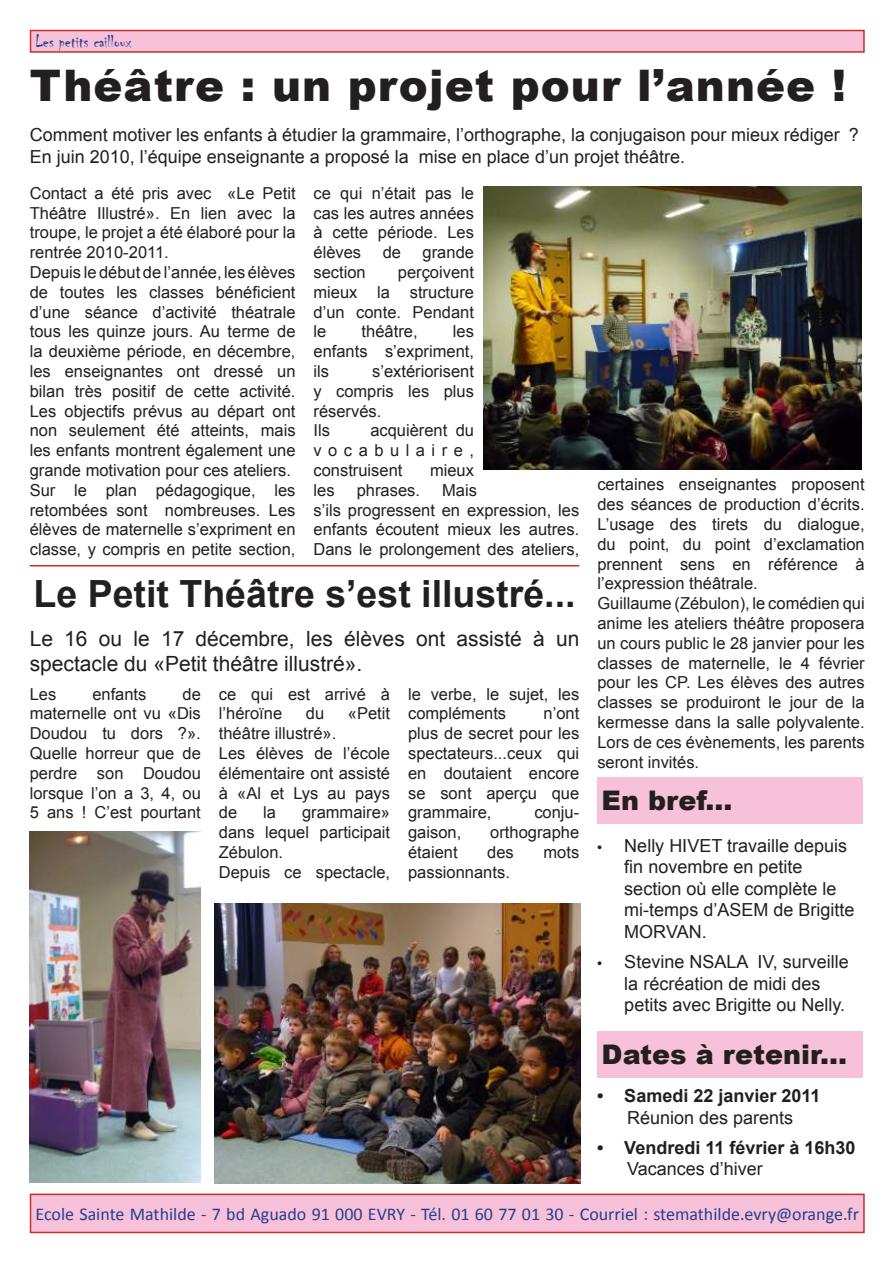
<style>
.page{position:relative;width:893px;height:1263px;background:#fff}
.page>*{position:absolute;margin:0;border:0;box-sizing:border-box;transform-origin:0 0}
.t1{font:900 43.5px "Arial";letter-spacing:.025em;color:#231f20}
.t2{font:700 37.5px "Arial";color:#231f20}
.t3{font:900 27px "Arial";color:#231f20}
.t4{font:21px/25.2px "Arial";color:#231f20}
.t5{font:18px/21.6px "Arial";color:#231f20}
.t6{font:18px "Calibri";color:#253f8e}
.t7{font:700 18px "Arial";color:#231f20}
.t8{font:18px "Chiller";color:#253f8e}
.t9{font:16.5px/19.8px "Arial";color:#231f20}
.s1{font-family:"Myriad Pro"}
</style>
<div class="page">
<div style="left:31px;top:1194px;width:833px;height:38px;background:#f7c1d9"></div>
<div style="left:30px;top:1193px;width:835px;height:40px;border:2px solid #d12c26"></div>
<div style="left:31px;top:31px;width:833px;height:21px;background:#f7c1d9"></div>
<div style="left:30px;top:30px;width:835px;height:23px;border:2px solid #d12c26"></div>
<img style="left:484px;top:187px;width:377px;height:283px">
<img style="left:215px;top:903px;width:365px;height:280px">
<img style="left:30px;top:831px;width:171px;height:351px">
<div style="left:597px;top:1031px;width:266px;height:46px;background:#f7c1d9"></div>
<div style="left:597px;top:777px;width:266px;height:46px;background:#f7c1d9"></div>
<hr style="left:30px;top:565px;width:549px;height:1px;background:#d12c26">
<p class="t8" style="left:36px;top:31px;width:97px">Les petits cailloux</p>
<h1 class="t1" style="left:30px;top:54px;width:818px">Théâtre : un projet pour l’année !</h1>
<p class="t5" style="left:30px;top:124px;width:831px">Comment motiver les enfants à étudier la grammaire, l’orthographe, la conjugaison pour mieux rédiger ?<br>En juin 2010, l’équipe enseignante a proposé la mise en place d’un projet théâtre.</p>
<p class="t9" style="left:30px;top:183px;width:267px">Contact a été pris avec «Le Petit Théâtre Illustré». En lien avec la troupe, le projet a été élaboré pour la rentrée 2010-2011.<br>Depuis le début de l’année, les élèves de toutes les classes bénéficient d’une séance d’activité théatrale tous les quinze jours. Au terme de la deuxième période, en décembre, les enseignantes ont dressé un bilan très positif de cette activité.<br>Les objectifs prévus au départ ont non seulement été atteints, mais les enfants montrent également une grande motivation pour ces ateliers.<br>Sur le plan pédagogique, les retombées sont nombreuses. Les élèves de maternelle s’expriment en classe, y compris en petite section,</p>
<p class="t9" style="left:313px;top:183px;width:162px;text-align:justify">ce qui n’était pas le cas les autres années à cette période. Les élèves</p>
<p class="t9" style="left:383px;top:243px;width:20px">de</p>
<p class="t9" style="left:423px;top:243px;width:53px">grande</p>
<p class="t9" style="left:313px;top:262px;width:54px">section</p>
<p class="t9" style="left:313px;top:262px;width:162px;text-align:justify;text-indent:84px">perçoivent mieux la structure d’un conte. Pendant le</p>
<p class="t9" style="left:362px;top:322px;width:57px">théâtre,</p>
<p class="t9" style="left:313px;top:322px;width:162px;text-align:justify;text-indent:139px">les enfants s’expriment, ils</p>
<p class="t9" style="left:313px;top:361px;width:162px;text-indent:59px">s’extériorisent y compris les plus réservés.<br>Ils</p>
<p class="t9" style="left:313px;top:421px;width:162px;text-align:justify;text-indent:57px">acquièrent du vocabulaire, construisent</p>
<p class="t9" style="left:430px;top:460px;width:46px">mieux</p>
<p class="t9" style="left:313px;top:480px;width:267px;text-indent:129px">Mais<br>s’ils progressent en expression, les enfants écoutent mieux les autres.<br>Dans le prolongement des ateliers,</p>
<p class="t9" style="left:313px;top:480px;width:23px">les</p>
<p class="t9" style="left:357px;top:480px;width:65px">phrases.</p>
<h2 class="t2" style="left:34px;top:569px;width:543px">Le Petit Théâtre s’est illustré...</h2>
<p class="t4" style="left:30px;top:626px;width:551px">Le 16 ou le 17 décembre, les élèves ont assisté à un spectacle du «Petit théâtre illustré».</p>
<p class="t9" style="left:30px;top:684px;width:28px">Les</p>
<p class="t9" style="left:92px;top:684px;width:56px">enfants</p>
<p class="t9" style="left:30px;top:684px;width:173px;text-align:justify;text-indent:153px">de maternelle ont vu «Dis Doudou tu dors ?».<br>Quelle horreur que de perdre son Doudou lorsque l’on a 3, 4, ou 5 ans ! C’est pourtant</p>
<p class="t9" style="left:219px;top:684px;width:173px">ce qui est arrivé à l’héroïne</p>
<p class="t9" style="left:306px;top:704px;width:20px">du</p>
<p class="t9" style="left:348px;top:704px;width:44px">«Petit</p>
<p class="t9" style="left:219px;top:723px;width:173px">théâtre illustré».<br>Les élèves de l’école élémentaire ont assisté à «Al et Lys au pays de</p>
<p class="t9" style="left:219px;top:803px;width:173px;text-indent:83px">grammaire» dans lequel participait<br>Zébulon.<br>Depuis ce spectacle,</p>
<p class="t9" style="left:263px;top:803px;width:14px">la</p>
<p class="t9" style="left:408px;top:684px;width:173px">le verbe, le sujet, les compléments</p>
<p class="t9" style="left:408px;top:704px;width:173px;text-align:justify;text-indent:135px">n’ont plus de secret pour les spectateurs...ceux qui en doutaient encore se sont aperçu que grammaire,</p>
<p class="t9" style="left:534px;top:803px;width:45px">conju-</p>
<p class="t9" style="left:408px;top:822px;width:55px">gaison,</p>
<p class="t9" style="left:490px;top:822px;width:90px">orthographe</p>
<p class="t9" style="left:408px;top:842px;width:51px">étaient</p>
<p class="t9" style="left:487px;top:842px;width:28px">des</p>
<p class="t9" style="left:544px;top:842px;width:37px">mots</p>
<p class="t9" style="left:408px;top:862px;width:103px">passionnants.</p>
<p class="t9" style="left:597px;top:475px;width:269px">certaines enseignantes proposent des séances de production d’écrits.<br>L’usage des tirets du dialogue, du point, du point d’exclamation prennent sens en référence à l’expression théâtrale.<br>Guillaume (Zébulon), le comédien qui anime les ateliers théâtre proposera un cours public le 28 janvier pour les classes de maternelle, le 4 février pour les CP. Les élèves des autres classes se produiront le jour de la kermesse dans la salle polyvalente.<br>Lors de ces évènements, les parents seront invités.</p>
<h3 class="t3" style="left:602px;top:781px;width:132px">En bref...</h3>
<p class="t5" style="left:624px;top:834px;width:232px;text-indent:-27px"><span class="s1">•</span> Nelly HIVET travaille depuis fin novembre en petite section où elle complète le mi-temps d’ASEM de Brigitte<br>MORVAN.</p>
<p class="t5" style="left:624px;top:951px;width:226px;text-indent:-27px"><span class="s1">•</span> Stevine NSALA IV, surveille la récréation de midi des petits avec Brigitte ou Nelly.</p>
<h3 class="t3" style="left:602px;top:1035px;width:247px">Dates à retenir...</h3>
<p class="t7" style="left:597px;top:1084px;width:225px">• Samedi 22 janvier 2011</p>
<p class="t5" style="left:627px;top:1107px;width:168px">Réunion des parents</p>
<p class="t7" style="left:597px;top:1135px;width:260px">• Vendredi 11 février à 16h30</p>
<p class="t5" style="left:627px;top:1158px;width:137px">Vacances d’hiver</p>
<p class="t6" style="left:36px;top:1203px;width:825px">Ecole Sainte Mathilde - 7 bd Aguado 91 000 EVRY - Tél. 01 60 77 01 30 - Courriel : stemathilde.evry@orange.fr</p>
</div>
